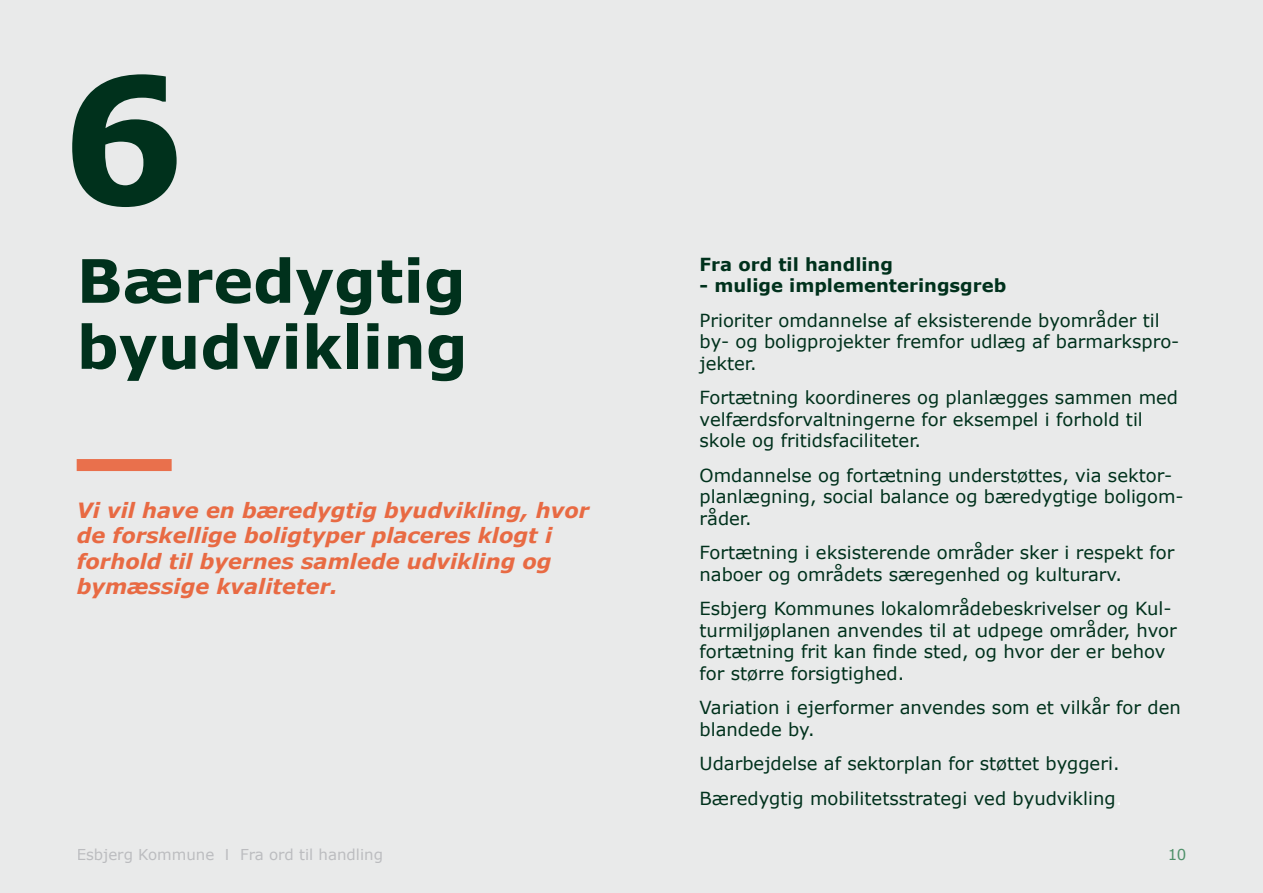
<style>
.page{position:relative;width:1263px;height:893px;background:#e9eaea}
.page>*{position:absolute;margin:0;border:0;box-sizing:border-box;transform-origin:0 0}
.t1{font:700 175.5px "Verdana";color:#00311c}
.t2{font:700 60px/66px "Verdana";color:#00311c}
.t3{font:italic 700 21px/25.5px "Verdana";color:#e86a43}
.t4{font:18px/21.6px "Verdana";color:#00311c}
.t5{font:700 18px "Verdana";color:#00311c}
.t6{font:15px "Verdana";color:#a8a9ad}
.t7{font:15px "Verdana";color:#0c6a32}
.s1{color:#fff}
</style>
<div class="page">
<div style="left:77px;top:459px;width:95px;height:12px;background:#e9704c"></div>
<p class="t1" style="left:61px;top:16px;width:126px">6</p>
<p class="t2" style="left:77px;top:247px;width:393px">Bæredygtig byudvikling</p>
<p class="t3" style="left:77px;top:497px;width:514px">Vi vil have en bæredygtig byudvikling, hvor de forskellige boligtyper placeres klogt i forhold til byernes samlede udvikling og bymæssige kvaliteter.</p>
<p class="t5" style="left:699px;top:251px;width:195px">Fra ord til handling</p>
<p class="t5" style="left:699px;top:273px;width:308px">- mulige implementeringsgreb</p>
<p class="t4" style="left:699px;top:309px;width:481px">Prioriter omdannelse af eksisterende byområder til by- og boligprojekter fremfor udlæg af barmarkspro&shy;jekter.</p>
<p class="t4" style="left:699px;top:387px;width:480px">Fortætning koordineres og planlægges sammen med velfærdsforvaltningerne for eksempel i forhold til skole og fritidsfaciliteter.</p>
<p class="t4" style="left:699px;top:464px;width:486px">Omdannelse og fortætning understøttes, via sektor&shy;planlægning, social balance og bæredygtige boligom&shy;råder.</p>
<p class="t4" style="left:699px;top:542px;width:476px">Fortætning i eksisterende områder sker i respekt for naboer og områdets særegenhed og kulturarv.</p>
<p class="t4" style="left:699px;top:598px;width:479px">Esbjerg Kommunes lokalområdebeskrivelser og Kul&shy;turmiljøplanen anvendes til at udpege områder, hvor fortætning frit kan finde sted, og hvor der er behov for større forsigtighed.</p>
<p class="t4" style="left:699px;top:697px;width:483px">Variation i ejerformer anvendes som et vilkår for den blandede by.</p>
<p class="t4" style="left:699px;top:753px;width:417px">Udarbejdelse af sektorplan for støttet byggeri.</p>
<p class="t4" style="left:699px;top:787px;width:420px">Bæredygtig mobilitetsstrategi ved byudvikling<span class="s1">.</span></p>
<p class="t6" style="left:77px;top:844px;width:308px">Esbjerg Kommune I Fra ord til handling</p>
<p class="t7" style="left:1167px;top:844px;width:21px">10</p>
</div>
